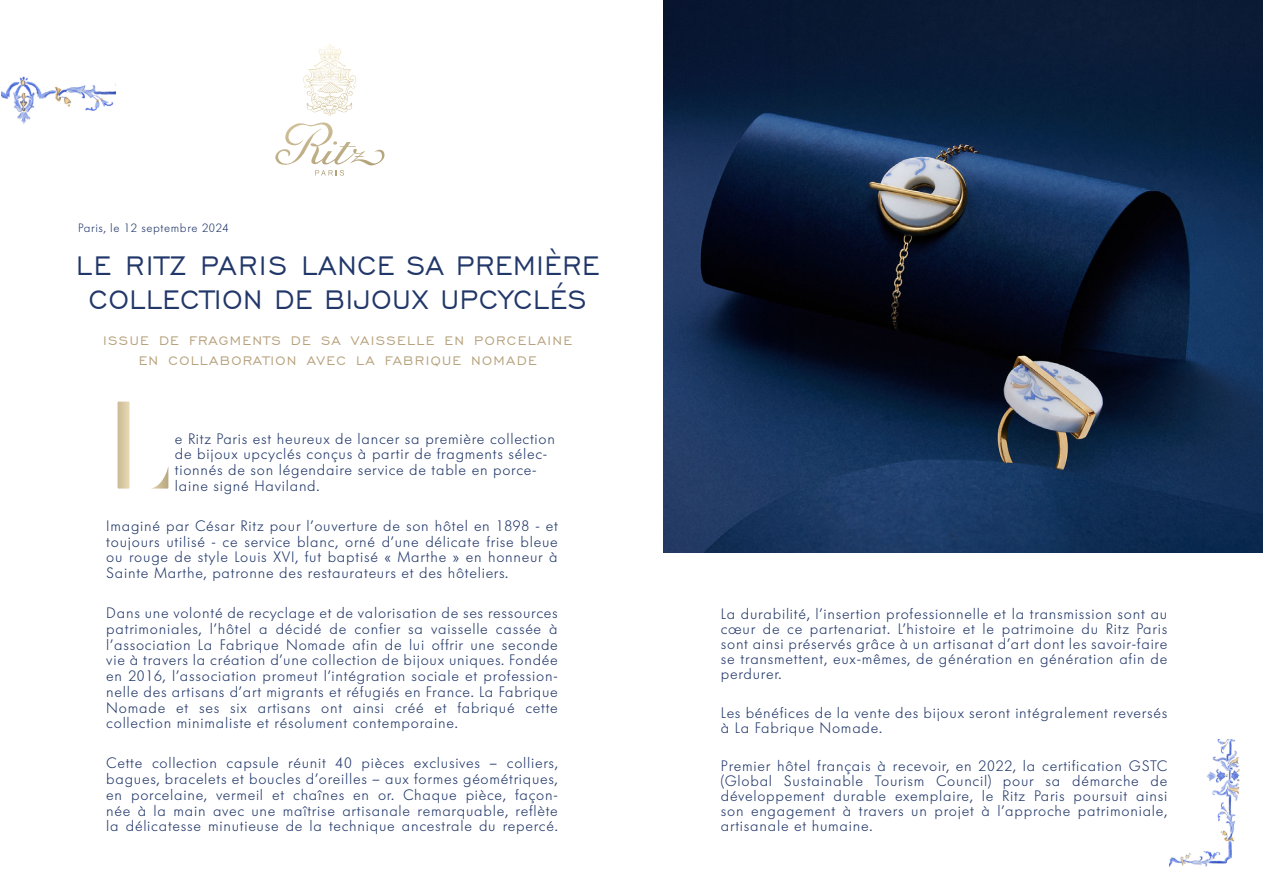
<style>
.page{position:relative;width:1263px;height:893px;background:#fff}
.page>*{position:absolute;margin:0;border:0;box-sizing:border-box;transform-origin:0 0}
.t1{font:34.05px/34.5px "Engravers Gothic BT";letter-spacing:.025em;color:#213769;text-align:center;scale:.93 1}
.t2{font:15.75px/19.5px "Engravers Gothic BT";letter-spacing:.085em;color:#b6a17b;text-align:center}
.t3{font:300 15px/15.8px "Futura BQ";letter-spacing:.05em;color:#213769;text-align:justify}
.t4{font:300 12px "Futura BQ";letter-spacing:.05em;color:#213769}
</style>
<div class="page">
<svg style="left:117px;top:401px;width:52px;height:88px"></svg>
<svg style="left:303px;top:44px;width:36px;height:72px"></svg>
<svg style="left:275px;top:122px;width:110px;height:54px"></svg>
<img style="left:1px;top:76px;width:114px;height:48px">
<img style="left:1169px;top:740px;width:71px;height:127px">
<img style="left:663px;top:0;width:600px;height:553px">
<p class="t4" style="left:78px;top:220px;width:152px">Paris, le 12 septembre 2024</p>
<h1 class="t1" style="left:76px;top:248px;width:564px">LE RITZ PARIS LANCE SA PREMIÈRE<br>COLLECTION DE BIJOUX UPCYCLÉS</h1>
<p class="t2" style="left:103px;top:331px;width:470px">issue de fragments de sa vaisselle en porcelaine en collaboration avec la fabrique nomade</p>
<p class="t3" style="left:175px;top:430px;width:382px;text-align:left">e Ritz Paris est heureux de lancer sa première collection de bijoux upcyclés conçus à partir de fragments sélec&shy;tionnés de son légendaire service de table en porce&shy;laine signé Haviland.</p>
<p class="t3" style="left:106px;top:518px;width:453px">Imaginé par César Ritz pour l’ouverture de son hôtel en 1898 - et toujours utilisé - ce service blanc, orné d’une délicate frise bleue ou rouge de style Louis XVI, fut baptisé « Marthe » en honneur à Sainte Marthe, patronne des restaurateurs et des hôteliers.</p>
<p class="t3" style="left:106px;top:605px;width:453px">Dans une volonté de recyclage et de valorisation de ses ressources patrimoniales, l’hôtel a décidé de confier sa vaisselle cassée à l’association La Fabrique Nomade afin de lui offrir une seconde vie à travers la création d’une collection de bijoux uniques. Fondée en 2016, l’association promeut l’intégration sociale et profession&shy;nelle des artisans d’art migrants et réfugiés en France. La Fabrique Nomade et ses six artisans ont ainsi créé et fabriqué cette collection minimaliste et résolument contemporaine.</p>
<p class="t3" style="left:106px;top:755px;width:453px">Cette collection capsule réunit 40 pièces exclusives – colliers, bagues, bracelets et boucles d’oreilles – aux formes géométriques, en porcelaine, vermeil et chaînes en or. Chaque pièce, façon&shy;née à la main avec une maîtrise artisanale remarquable, reflète la délicatesse minutieuse de la technique ancestrale du repercé.</p>
<p class="t3" style="left:721px;top:607px;width:448px;line-height:15px">La durabilité, l’insertion professionnelle et la transmission sont au cœur de ce partenariat. L’histoire et le patrimoine du Ritz Paris sont ainsi préservés grâce à un artisanat d’art dont les savoir-faire se transmettent, eux-mêmes, de génération en génération afin de perdurer.</p>
<p class="t3" style="left:721px;top:705px;width:448px;line-height:15px">Les bénéfices de la vente des bijoux seront intégralement reversés à La Fabrique Nomade.</p>
<p class="t3" style="left:721px;top:759px;width:448px;line-height:15px">Premier hôtel français à recevoir, en 2022, la certification GSTC (Global Sustainable Tourism Council) pour sa démarche de développement durable exemplaire, le Ritz Paris poursuit ainsi son engagement à travers un projet à l’approche patrimoniale, artisanale et humaine.</p>
</div>
